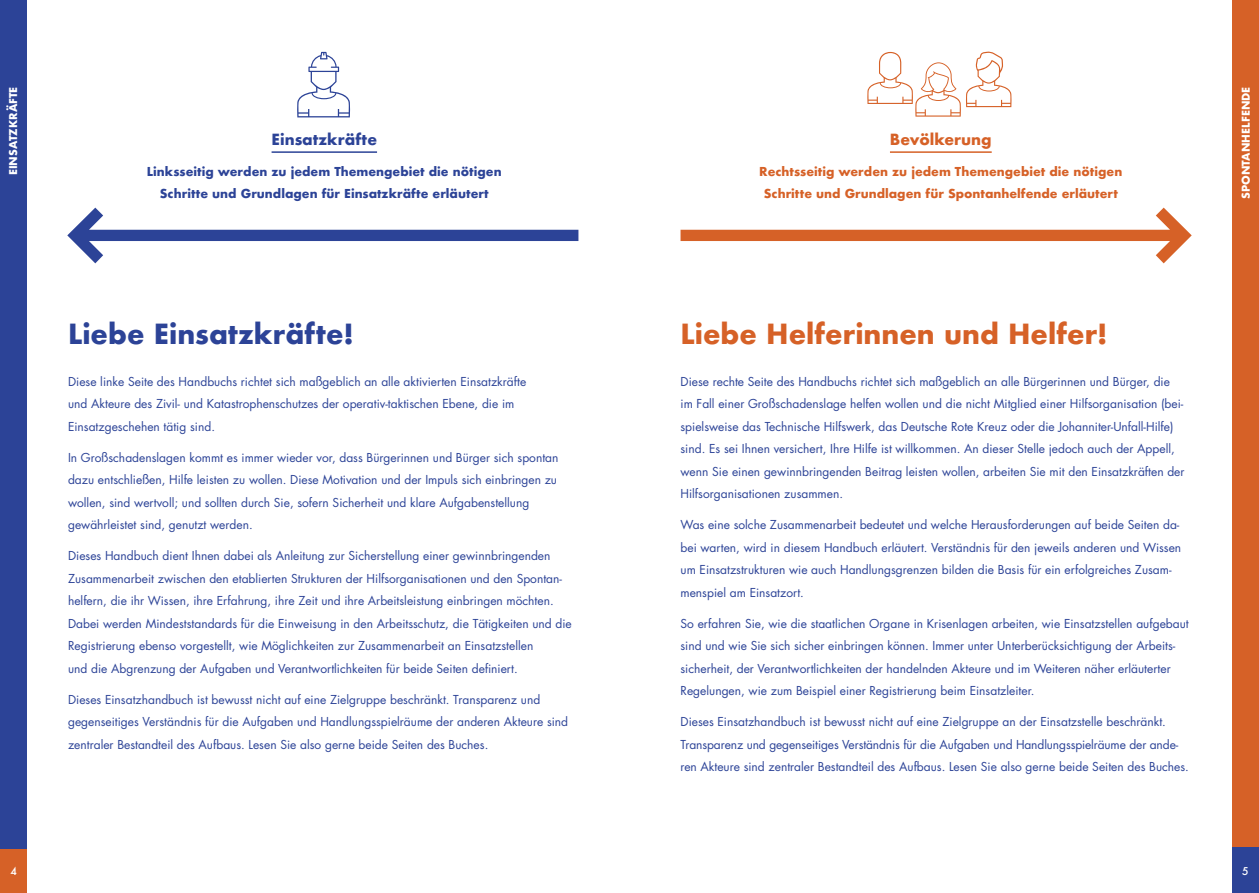
<style>
.page{position:relative;width:1259px;height:893px;background:#fff}
.page>*{position:absolute;margin:0;border:0;box-sizing:border-box;transform-origin:0 0}
.t1{font:700 27px "Futura";color:#d66127}
.t2{font:700 27px "Futura";color:#2c4397}
.t3{font:700 15px "Futura";color:#2c4397}
.t4{font:700 15px "Futura";color:#d66127}
.t5{font:12px/22.5px "Futura";color:#2c4397}
.t6{font:700 12px/22.5px "Futura";color:#d66127;text-align:center}
.t7{font:700 12px/22.5px "Futura";color:#2c4397;text-align:center}
.t8{font:700 10.5px "Futura";color:#fff}
.t9{font:500 10.5px "Futura";color:#fff}
</style>
<div class="page">
<div style="left:1232px;top:811px;width:27px;height:82px;background:#2c4397"></div>
<div style="left:0;top:0;width:26px;height:849px;background:#2c4397"></div>
<div style="left:1232px;top:0;width:27px;height:846px;background:#d66127"></div>
<div style="left:0;top:849px;width:26px;height:44px;background:#d66127"></div>
<svg style="left:67px;top:208px;width:511px;height:55px"></svg>
<hr style="left:271px;top:151px;width:106px;height:2px;background:#2c4397">
<svg style="left:680px;top:208px;width:511px;height:55px"></svg>
<hr style="left:890px;top:151px;width:101px;height:2px;background:#d66127">
<svg style="left:297px;top:52px;width:53px;height:65px"></svg>
<svg style="left:867px;top:51px;width:144px;height:66px"></svg>
<p class="t8" style="left:6px;top:175px;width:90px;rotate:-90deg">EINSATZKRÄFTE</p>
<p class="t3" style="left:271px;top:128px;width:107px">Einsatzkräfte</p>
<p class="t7" style="left:147px;top:160px;width:356px">Linksseitig werden zu jedem Themengebiet die nötigen<br>Schritte und Grundlagen für Einsatzkräfte erläutert</p>
<h1 class="t2" style="left:68px;top:314px;width:287px">Liebe Einsatzkräfte!</h1>
<p class="t5" style="left:68px;top:370px;width:460px">Diese linke Seite des Handbuchs richtet sich maßgeblich an alle aktivierten Einsatzkräfte und Akteure des Zivil- und Katastrophenschutzes der operativ-taktischen Ebene, die im<br>Einsatzgeschehen tätig sind.</p>
<p class="t5" style="left:68px;top:446px;width:492px">In Großschadenslagen kommt es immer wieder vor, dass Bürgerinnen und Bürger sich spontan dazu entschließen, Hilfe leisten zu wollen. Diese Motivation und der Impuls sich einbringen zu wollen, sind wertvoll; und sollten durch Sie, sofern Sicherheit und klare Aufgabenstellung gewährleistet sind, genutzt werden.</p>
<p class="t5" style="left:68px;top:544px;width:505px">Dieses Handbuch dient Ihnen dabei als Anleitung zur Sicherstellung einer gewinnbringenden Zusammenarbeit zwischen den etablierten Strukturen der Hilfsorganisationen und den Spontan&shy;helfern, die ihr Wissen, ihre Erfahrung, ihre Zeit und ihre Arbeitsleistung einbringen möchten.<br>Dabei werden Mindeststandards für die Einweisung in den Arbeitsschutz, die Tätigkeiten und die Registrierung ebenso vorgestellt, wie Möglichkeiten zur Zusammenarbeit an Einsatzstellen<br>und die Abgrenzung der Aufgaben und Verantwortlichkeiten für beide Seiten definiert.</p>
<p class="t5" style="left:68px;top:688px;width:502px">Dieses Einsatzhandbuch ist bewusst nicht auf eine Zielgruppe beschränkt. Transparenz und gegenseitiges Verständnis für die Aufgaben und Handlungsspielräume der anderen Akteure sind zentraler Bestandteil des Aufbaus. Lesen Sie also gerne beide Seiten des Buches.</p>
<p class="t4" style="left:890px;top:128px;width:103px">Bevölkerung</p>
<p class="t6" style="left:759px;top:160px;width:364px">Rechtsseitig werden zu jedem Themengebiet die nötigen<br>Schritte und Grundlagen für Spontanhelfende erläutert</p>
<h1 class="t1" style="left:680px;top:314px;width:428px">Liebe Helferinnen und Helfer!</h1>
<p class="t5" style="left:680px;top:370px;width:505px">Diese rechte Seite des Handbuchs richtet sich maßgeblich an alle Bürgerinnen und Bürger, die im Fall einer Großschadenslage helfen wollen und die nicht Mitglied einer Hilfsorganisation (bei&shy;spielsweise das Technische Hilfswerk, das Deutsche Rote Kreuz oder die Johanniter-Unfall-Hilfe) sind. Es sei Ihnen versichert, Ihre Hilfe ist willkommen. An dieser Stelle jedoch auch der Appell, wenn Sie einen gewinnbringenden Beitrag leisten wollen, arbeiten Sie mit den Einsatzkräften der Hilfsorganisationen zusammen.</p>
<p class="t5" style="left:680px;top:513px;width:502px">Was eine solche Zusammenarbeit bedeutet und welche Herausforderungen auf beide Seiten da&shy;bei warten, wird in diesem Handbuch erläutert. Verständnis für den jeweils anderen und Wissen um Einsatzstrukturen wie auch Handlungsgrenzen bilden die Basis für ein erfolgreiches Zusam&shy;menspiel am Einsatzort.</p>
<p class="t5" style="left:680px;top:612px;width:510px">So erfahren Sie, wie die staatlichen Organe in Krisenlagen arbeiten, wie Einsatzstellen aufgebaut sind und wie Sie sich sicher einbringen können. Immer unter Unterberücksichtigung der Arbeits&shy;sicherheit, der Verantwortlichkeiten der handelnden Akteure und im Weiteren näher erläuterter Regelungen, wie zum Beispiel einer Registrierung beim Einsatzleiter.</p>
<p class="t5" style="left:680px;top:710px;width:510px">Dieses Einsatzhandbuch ist bewusst nicht auf eine Zielgruppe an der Einsatzstelle beschränkt.<br>Transparenz und gegenseitiges Verständnis für die Aufgaben und Handlungsspielräume der ande&shy;ren Akteure sind zentraler Bestandteil des Aufbaus. Lesen Sie also gerne beide Seiten des Buches.</p>
<p class="t8" style="left:1238px;top:199px;width:114px;rotate:-90deg">SPONTANHELFENDE</p>
<p class="t9" style="left:10px;top:864px;width:8px">4</p>
<p class="t9" style="left:1242px;top:864px;width:8px">5</p>
</div>
